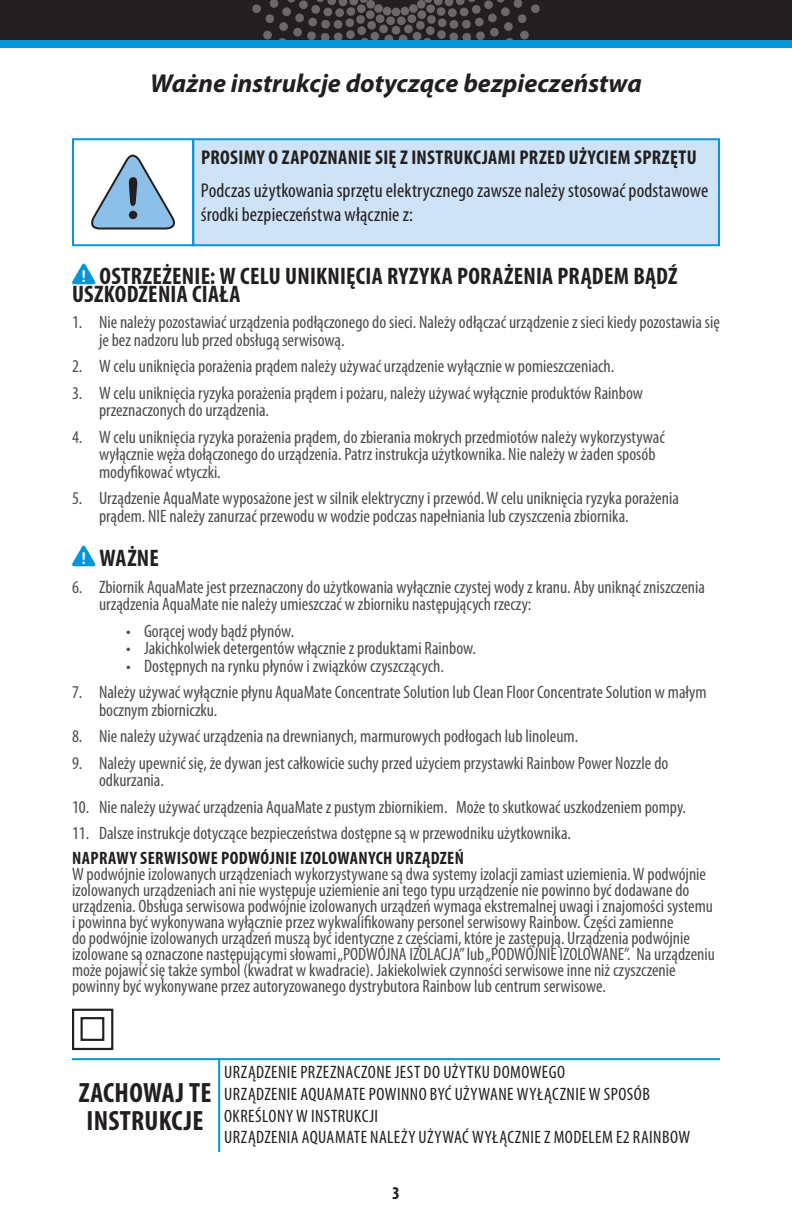
<style>
.page{position:relative;width:792px;height:1224px;background:#fff}
.page>*{position:absolute;margin:0;border:0;box-sizing:border-box;transform-origin:0 0}
.t1{font:56.6px "Arial Rounded MT Bold";color:#231f20}
.t2{font:700 condensed 28px/28px "Myriad Pro";letter-spacing:.01em;color:#231f20}
.t3{font:italic 700 26px "Myriad Pro";color:#231f20}
.t4{font:700 condensed 24px/17.6px "Myriad Pro";letter-spacing:.01em;color:#231f20}
.t5{font:condensed 20px/24px "Myriad Pro";letter-spacing:.005em;color:#231f20}
.t6{font:700 condensed 20px "Myriad Pro";letter-spacing:.02em;color:#231f20}
.t7{font:condensed 18px/17.6px "Myriad Pro";color:#4b4c4d}
.t8{font:condensed 18px/21.6px "Myriad Pro";letter-spacing:.025em;color:#231f20}
.t9{font:700 condensed 18px "Myriad Pro";color:#231f20}
.t10{font:16.2px "Arial Rounded MT Bold";color:#fff}
.s1{font-weight:700;color:#231f20}
</style>
<div class="page">
<div style="left:0;top:0;width:792px;height:40px;background:#231f20"></div>
<svg style="left:252px;top:0;width:288px;height:40px"></svg>
<div style="left:0;top:40px;width:792px;height:8px;background:#0696d7"></div>
<svg style="left:72px;top:263px;width:24px;height:21px"></svg>
<svg style="left:72px;top:545px;width:24px;height:21px"></svg>
<div style="left:72px;top:1009px;width:41px;height:41px;border:2px solid #231f20"></div>
<div style="left:81px;top:1017px;width:23px;height:24px;border:2px solid #231f20"></div>
<hr style="left:72px;top:1058px;width:648px;height:2px;background:#0696d7">
<hr style="left:218px;top:1058px;width:2px;height:94px;background:#0696d7">
<div style="left:192px;top:138px;width:528px;height:108px;background:#cee3f5;border:2px solid #0696d7"></div>
<div style="left:72px;top:138px;width:122px;height:108px;border:2px solid #0696d7"></div>
<svg style="left:91px;top:154px;width:85px;height:76px"></svg>
<p class="t3" style="left:150px;top:66px;width:493px">Ważne instrukcje dotyczące bezpieczeństwa</p>
<p class="t1" style="left:124px;top:165px;width:20px">!</p>
<p class="t6" style="left:201px;top:145px;width:497px">PROSIMY O ZAPOZNANIE SIĘ Z INSTRUKCJAMI PRZED UŻYCIEM SPRZĘTU</p>
<p class="t5" style="left:201px;top:178px;width:509px">Podczas użytkowania sprzętu elektrycznego zawsze należy stosować podstawowe środki bezpieczeństwa włącznie z:</p>
<p class="t4" style="left:72px;top:267px;width:607px;text-indent:27px">OSTRZEŻENIE: W CELU UNIKNIĘCIA RYZYKA PORAŻENIA PRĄDEM BĄDŹ<br>USZKODZENIA CIAŁA</p>
<p class="t7" style="left:99px;top:313px;width:622px;text-indent:-27px">1. Nie należy pozostawiać urządzenia podłączonego do sieci. Należy odłączać urządzenie z sieci kiedy pozostawia się je bez nadzoru lub przed obsługą serwisową.</p>
<p class="t7" style="left:72px;top:357px;width:544px">2. W celu uniknięcia porażenia prądem należy używać urządzenie wyłącznie w pomieszczeniach.</p>
<p class="t7" style="left:99px;top:384px;width:546px;text-indent:-27px">3. W celu uniknięcia ryzyka porażenia prądem i pożaru, należy używać wyłącznie produktów Rainbow przeznaczonych do urządzenia.</p>
<p class="t7" style="left:99px;top:428px;width:567px;text-indent:-27px">4. W celu uniknięcia ryzyka porażenia prądem, do zbierania mokrych przedmiotów należy wykorzystywać wyłącznie węża dołączonego do urządzenia. Patrz instrukcja użytkownika. Nie należy w żaden sposób modyfikować wtyczki.</p>
<p class="t7" style="left:99px;top:489px;width:581px;text-indent:-27px">5. Urządzenie AquaMate wyposażone jest w silnik elektryczny i przewód. W celu uniknięcia ryzyka porażenia prądem. NIE należy zanurzać przewodu w wodzie podczas napełniania lub czyszczenia zbiornika.</p>
<p class="t10" style="left:81px;top:549px;width:7px">!</p>
<p class="t4" style="left:100px;top:549px;width:61px">WAŻNE</p>
<p class="t7" style="left:99px;top:578px;width:608px;text-indent:-27px">6. Zbiornik AquaMate jest przeznaczony do użytkowania wyłącznie czystej wody z kranu. Aby uniknąć zniszczenia urządzenia AquaMate nie należy umieszczać w zbiorniku następujących rzeczy:</p>
<p class="t7" style="left:126px;top:622px;width:170px">• Gorącej wody bądź płynów.</p>
<p class="t7" style="left:126px;top:639px;width:352px">• Jakichkolwiek detergentów włącznie z produktami Rainbow.</p>
<p class="t7" style="left:126px;top:657px;width:319px">• Dostępnych na rynku płynów i związków czyszczących.</p>
<p class="t7" style="left:99px;top:683px;width:609px;text-indent:-27px">7. Należy używać wyłącznie płynu AquaMate Concentrate Solution lub Clean Floor Concentrate Solution w małym bocznym zbiorniczku.</p>
<p class="t7" style="left:72px;top:727px;width:508px">8. Nie należy używać urządzenia na drewnianych, marmurowych podłogach lub linoleum.</p>
<p class="t7" style="left:99px;top:754px;width:571px;text-indent:-27px">9. Należy upewnić się, że dywan jest całkowicie suchy przed użyciem przystawki Rainbow Power Nozzle do odkurzania.</p>
<p class="t7" style="left:72px;top:798px;width:615px">10. Nie należy używać urządzenia AquaMate z pustym zbiornikiem. Może to skutkować uszkodzeniem pompy.</p>
<p class="t7" style="left:72px;top:824px;width:501px">11. Dalsze instrukcje dotyczące bezpieczeństwa dostępne są w przewodniku użytkownika.</p>
<p class="t7" style="left:72px;top:850px;width:645px;line-height:16px"><span class="s1">NAPRAWY SERWISOWE PODWÓJNIE IZOLOWANYCH URZĄDZEŃ<br></span>W podwójnie izolowanych urządzeniach wykorzystywane są dwa systemy izolacji zamiast uziemienia. W podwójnie izolowanych urządzeniach ani nie występuje uziemienie ani tego typu urządzenie nie powinno być dodawane do urządzenia. Obsługa serwisowa podwójnie izolowanych urządzeń wymaga ekstremalnej uwagi i znajomości systemu i powinna być wykonywana wyłącznie przez wykwalifikowany personel serwisowy Rainbow. Części zamienne<br>do podwójnie izolowanych urządzeń muszą być identyczne z częściami, które je zastępują. Urządzenia podwójnie izolowane są oznaczone następującymi słowami „PODWÓJNA IZOLACJA” lub „PODWÓJNIE IZOLOWANE”. Na urządzeniu może pojawić się także symbol (kwadrat w kwadracie). Jakiekolwiek czynności serwisowe inne niż czyszczenie powinny być wykonywane przez autoryzowanego dystrybutora Rainbow lub centrum serwisowe.</p>
<p class="t10" style="left:81px;top:267px;width:7px">!</p>
<p class="t2" style="left:79px;top:1078px;width:134px">ZACHOWAJ TE<br>INSTRUKCJE</p>
<p class="t8" style="left:224px;top:1062px;width:343px">URZĄDZENIE PRZEZNACZONE JEST DO UŻYTKU DOMOWEGO</p>
<p class="t8" style="left:224px;top:1083px;width:427px">URZĄDZENIE AQUAMATE POWINNO BYĆ UŻYWANE WYŁĄCZNIE W SPOSÓB<br>OKREŚLONY W INSTRUKCJI</p>
<p class="t8" style="left:224px;top:1126px;width:468px">URZĄDZENIA AQUAMATE NALEŻY UŻYWAĆ WYŁĄCZNIE Z MODELEM E2 RAINBOW</p>
<p class="t9" style="left:392px;top:1181px;width:9px">3</p>
</div>
